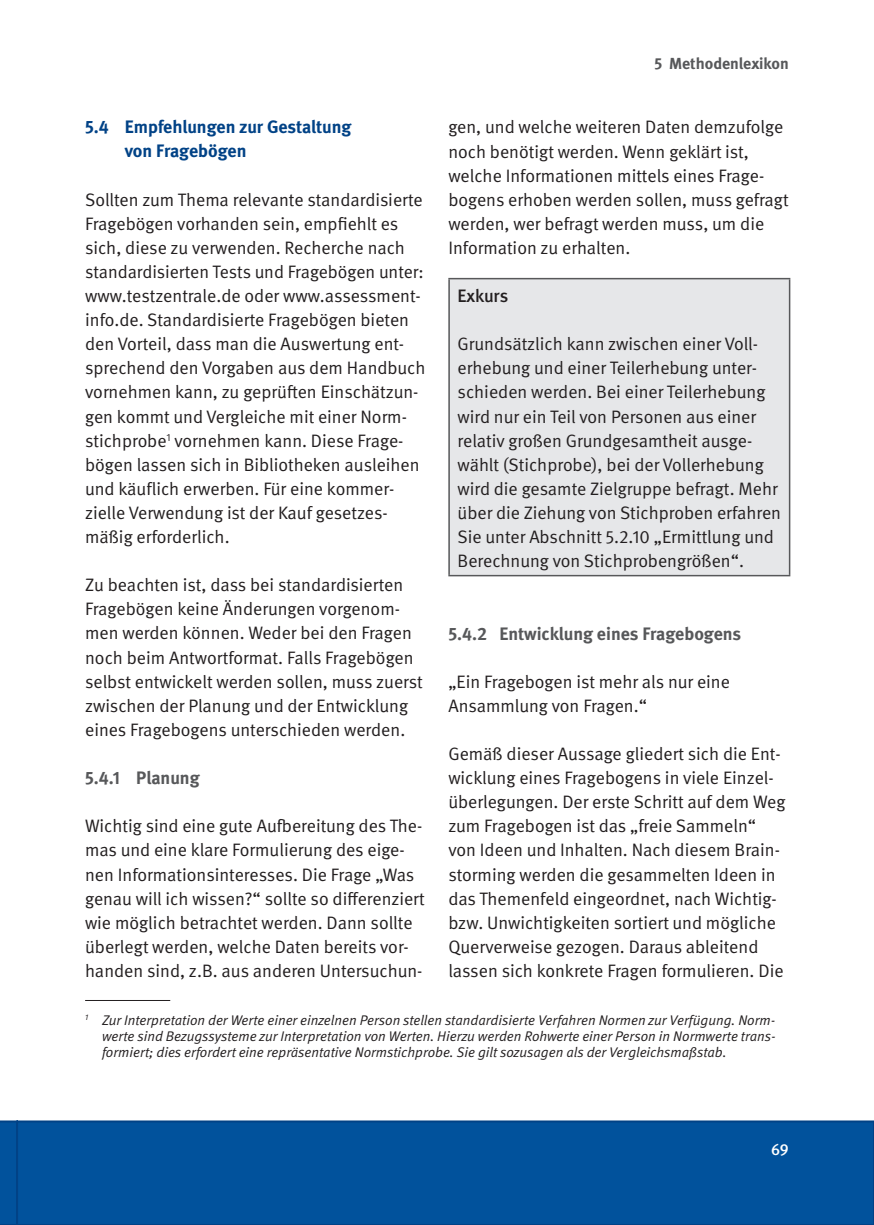
<style>
.page{position:relative;width:874px;height:1225px;background:#fff}
.page>*{position:absolute;margin:0;border:0;box-sizing:border-box;transform-origin:0 0}
.t1{font:18px/24.2px "DGUV Meta";color:#231f20}
.t2{font:700 18px "DGUV Meta";color:#57585a}
.t3{font:700 18px/24.2px "DGUV Meta";letter-spacing:-.005em;color:#014286}
.t4{font:500 18px "DGUV Meta";letter-spacing:-.005em;color:#231f20}
.t5{font:700 16px "DGUV Meta";color:#57585a}
.t6{font:500 16px "DGUV Meta";color:#fff}
.t7{font:italic 14px/16px "DGUV Meta";color:#231f20;text-align:justify}
</style>
<div class="page">
<div style="left:17px;top:1121px;width:856px;height:104px;background:#01529c"></div>
<div style="left:17px;top:1120px;width:856px;height:105px;border:2px solid #014286"></div>
<div style="left:449px;top:279px;width:340px;height:296px;background:#e6e7e9"></div>
<hr style="left:448px;top:278px;width:342px;height:1px;background:#57585a">
<hr style="left:448px;top:279px;width:1px;height:296px;background:#57585a">
<hr style="left:788px;top:279px;width:2px;height:296px;background:#57585a">
<hr style="left:448px;top:575px;width:342px;height:1px;background:#57585a">
<hr style="left:85px;top:1000px;width:85px;height:1px;background:#231f20">
<svg style="left:0;top:1120px;width:18px;height:105px;background:#025099"></svg>
<p class="t5" style="left:654px;top:54px;width:136px">5 Methodenlexikon</p>
<p class="t3" style="left:125px;top:115px;width:228px;text-indent:-40px">5.4 Empfehlungen zur Gestaltung von Fragebögen</p>
<p class="t1" style="left:85px;top:188px;width:342px">Sollten zum Thema relevante standardisierte Fragebögen vorhanden sein, empfiehlt es sich, diese zu verwenden. Recherche nach standardisierten Tests und Fragebögen unter: www.testzentrale.de oder www.assessment&shy;info.de. Standardisierte Fragebögen bieten den Vorteil, dass man die Auswertung ent&shy;sprechend den Vorgaben aus dem Handbuch vornehmen kann, zu geprüften Einschätzun&shy;gen kommt und Vergleiche mit einer Norm&shy;stichprobe<sup>1</sup> vornehmen kann. Diese Frage&shy;bögen lassen sich in Bibliotheken ausleihen und käuflich erwerben. Für eine kommer&shy;zielle Verwendung ist der Kauf gesetzes&shy;mäßig erforderlich.</p>
<p class="t1" style="left:85px;top:573px;width:339px">Zu beachten ist, dass bei standardisierten Fragebögen keine Änderungen vorgenom&shy;men werden können. Weder bei den Fragen noch beim Antwortformat. Falls Fragebögen selbst entwickelt werden sollen, muss zuerst zwischen der Planung und der Entwicklung eines Fragebogens unterschieden werden.</p>
<p class="t2" style="left:85px;top:767px;width:116px">5.4.1 Planung</p>
<p class="t1" style="left:85px;top:814px;width:341px">Wichtig sind eine gute Aufbereitung des The&shy;mas und eine klare Formulierung des eige&shy;nen Informationsinteresses. Die Frage „Was genau will ich wissen?“ sollte so differenziert wie möglich betrachtet werden. Dann sollte überlegt werden, welche Daten bereits vor&shy;handen sind, z.B. aus anderen Untersuchun-</p>
<p class="t1" style="left:448px;top:115px;width:342px">gen, und welche weiteren Daten demzufolge noch benötigt werden. Wenn geklärt ist, welche Informationen mittels eines Frage&shy;bogens erhoben werden sollen, muss gefragt werden, wer befragt werden muss, um die Information zu erhalten.</p>
<p class="t4" style="left:457px;top:285px;width:52px">Exkurs</p>
<p class="t1" style="left:457px;top:332px;width:325px">Grundsätzlich kann zwischen einer Voll&shy;erhebung und einer Teilerhebung unter&shy;schieden werden. Bei einer Teilerhebung wird nur ein Teil von Personen aus einer relativ großen Grundgesamtheit ausge&shy;wählt (Stichprobe), bei der Vollerhebung wird die gesamte Zielgruppe befragt. Mehr über die Ziehung von Stichproben erfahren Sie unter Abschnitt 5.2.10 „Ermittlung und Berechnung von Stichprobengrößen“.</p>
<p class="t2" style="left:448px;top:622px;width:294px">5.4.2 Entwicklung eines Fragebogens</p>
<p class="t1" style="left:448px;top:670px;width:283px">„Ein Fragebogen ist mehr als nur eine<br>Ansammlung von Fragen.“</p>
<p class="t1" style="left:448px;top:742px;width:338px">Gemäß dieser Aussage gliedert sich die Ent&shy;wicklung eines Fragebogens in viele Einzel&shy;überlegungen. Der erste Schritt auf dem Weg zum Fragebogen ist das „freie Sammeln“ von Ideen und Inhalten. Nach diesem Brain&shy;storming werden die gesammelten Ideen in das Themenfeld eingeordnet, nach Wichtig&shy;bzw. Unwichtigkeiten sortiert und mögliche Querverweise gezogen. Daraus ableitend lassen sich konkrete Fragen formulieren. Die</p>
<p class="t7" style="left:102px;top:1012px;width:674px;text-indent:-17px"><sup>1</sup> Zur Interpretation der Werte einer einzelnen Person stellen standardisierte Verfahren Normen zur Verfügung. Norm&shy;werte sind Bezugssysteme zur Interpretation von Werten. Hierzu werden Rohwerte einer Person in Normwerte trans&shy;formiert; dies erfordert eine repräsentative Normstichprobe. Sie gilt sozusagen als der Vergleichsmaßstab.</p>
<p class="t6" style="left:770px;top:1140px;width:19px">69</p>
</div>
